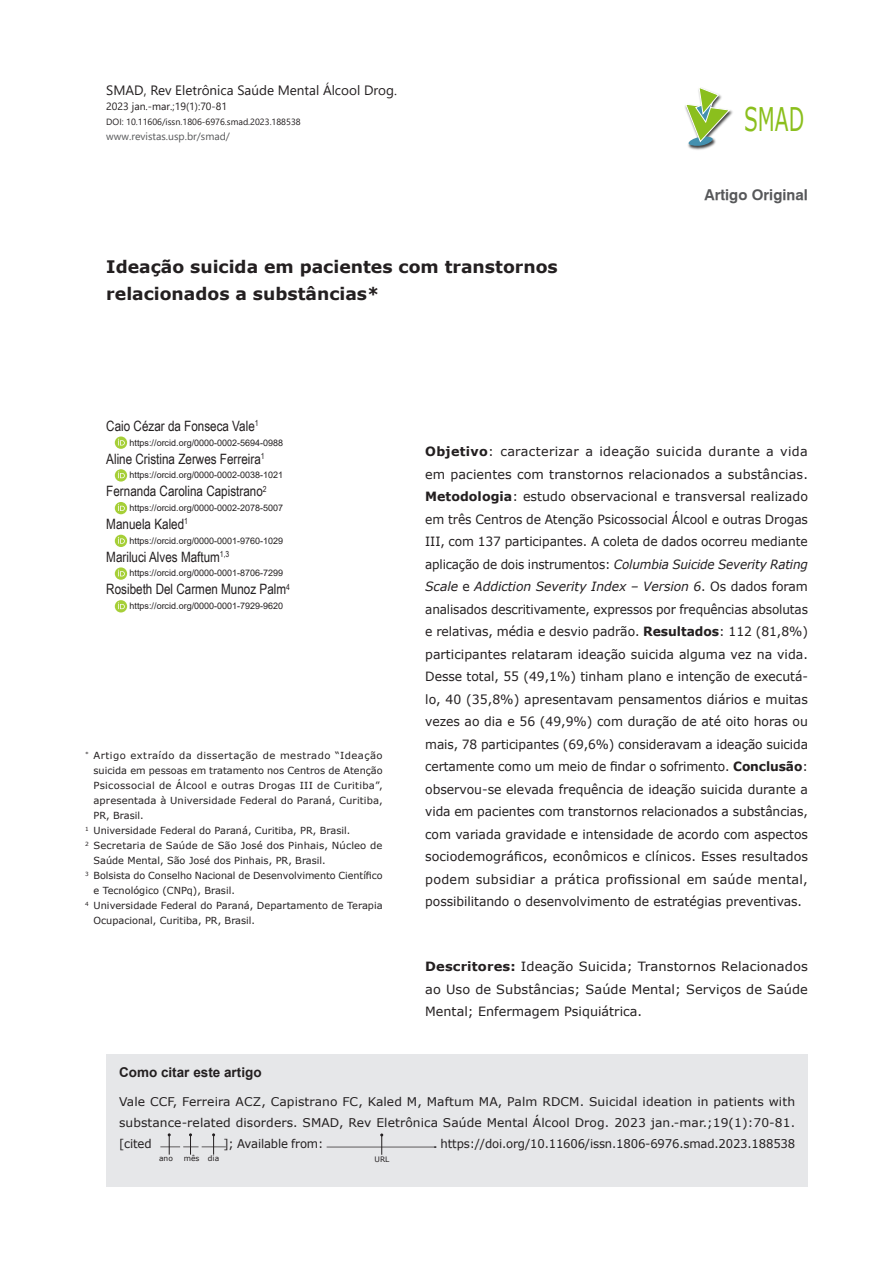
<style>
.page{position:relative;width:893px;height:1263px;background:#fff}
.page>*{position:absolute;margin:0;border:0;box-sizing:border-box;transform-origin:0 0}
.t1{font:32.55px "Verdana";color:#8bbf1d;scale:.62 1}
.Título{font:700 17.25px/27px "Verdana";color:#231f20}
.tipo_artigo{font:700 15px "Geneva";color:#57585a}
.Autor{font:14.25px "Arial Narrow";color:#231f20}
.Cab-Nomedarevista{font:13.5px "Segoe UI";color:#231f20}
.Como_citar_titulo{font:700 13.5px "Arial";color:#231f20}
.Resumo{font:12.75px/22.5px "Verdana";letter-spacing:-.005em;color:#231f20;text-align:justify}
.Descritores{font:12.75px/22.5px "Verdana";color:#231f20;text-align:justify}
.Como_citar_texto{font:12px/21px "Verdana";letter-spacing:-.015em;color:#231f20;text-align:justify}
.DOI{font:10.5px "Segoe UI";color:#231f20}
.site{font:10.5px "Segoe UI";color:#57585a}
.Rodapé_Autor{font:9.75px/15px "Verdana";color:#231f20}
.ORCID_NOVO{font:9px "Arial";color:#231f20}
.DOI-2{font:9px "Segoe UI";color:#231f20}
.Rodapé_de_tabela__fi{font:7.5px "Verdana";color:#231f20}
.s1{font-weight:700}
.s2{font-style:italic}
</style>
<div class="page">
<img style="left:688px;top:110px;width:45px;height:40px">
<svg style="left:685px;top:87px;width:46px;height:60px"></svg>
<svg style="left:115px;top:436px;width:12px;height:13px"></svg>
<svg style="left:118px;top:439px;width:7px;height:6px"></svg>
<svg style="left:115px;top:469px;width:12px;height:13px"></svg>
<svg style="left:118px;top:471px;width:7px;height:7px"></svg>
<div style="left:115px;top:502px;width:12px;height:12px;background:#a6cf38;border-radius:50%"></div>
<svg style="left:118px;top:504px;width:7px;height:7px"></svg>
<div style="left:115px;top:535px;width:12px;height:12px;background:#a6cf38;border-radius:50%"></div>
<svg style="left:118px;top:537px;width:7px;height:7px"></svg>
<svg style="left:115px;top:567px;width:12px;height:13px"></svg>
<svg style="left:118px;top:570px;width:7px;height:6px"></svg>
<svg style="left:115px;top:600px;width:12px;height:12px"></svg>
<svg style="left:118px;top:602px;width:7px;height:7px"></svg>
<div style="left:106px;top:1054px;width:702px;height:132px;background:#e6e7e9"></div>
<svg style="left:160px;top:1133px;width:66px;height:21px"></svg>
<svg style="left:327px;top:1133px;width:110px;height:22px"></svg>
<p class="Cab-Nomedarevista" style="left:106px;top:77px;width:292px">SMAD, Rev Eletrônica Saúde Mental Álcool Drog.</p>
<p class="DOI" style="left:106px;top:96px;width:122px">2023 jan.-mar.;19(1):70-81</p>
<p class="DOI-2" style="left:106px;top:113px;width:196px">DOI: 10.11606/issn.1806-6976.smad.2023.188538</p>
<p class="site" style="left:106px;top:126px;width:125px">www.revistas.usp.br/smad/</p>
<p class="Título" style="left:106px;top:253px;width:453px">Ideação suicida em pacientes com transtornos relacionados a substâncias*</p>
<h1 class="t1" style="left:744px;top:97px;width:99px">SMAD</h1>
<p class="tipo_artigo" style="left:704px;top:186px;width:105px">Artigo Original</p>
<p class="Autor" style="left:106px;top:415px;width:154px">Caio Cézar da Fonseca Vale<sup>1</sup></p>
<p class="ORCID_NOVO" style="left:130px;top:436px;width:155px">https://orcid.org/0000-0002-5694-0988</p>
<p class="Autor" style="left:106px;top:448px;width:160px">Aline Cristina Zerwes Ferreira<sup>1</sup></p>
<p class="ORCID_NOVO" style="left:130px;top:469px;width:155px">https://orcid.org/0000-0002-0038-1021</p>
<p class="Autor" style="left:106px;top:481px;width:162px">Fernanda Carolina Capistrano<sup>2</sup></p>
<p class="ORCID_NOVO" style="left:130px;top:502px;width:155px">https://orcid.org/0000-0002-2078-5007</p>
<p class="Autor" style="left:106px;top:513px;width:83px">Manuela Kaled<sup>1</sup></p>
<p class="ORCID_NOVO" style="left:130px;top:534px;width:155px">https://orcid.org/0000-0001-9760-1029</p>
<p class="Autor" style="left:106px;top:546px;width:125px">Mariluci Alves Maftum<sup>1,3</sup></p>
<p class="ORCID_NOVO" style="left:130px;top:567px;width:155px">https://orcid.org/0000-0001-8706-7299</p>
<p class="Autor" style="left:106px;top:579px;width:185px">Rosibeth Del Carmen Munoz Palm<sup>4</sup></p>
<p class="ORCID_NOVO" style="left:130px;top:600px;width:155px">https://orcid.org/0000-0001-7929-9620</p>
<p class="Rodapé_Autor" style="left:94px;top:748px;width:291px;text-align:justify;text-indent:-9px"><sup>*</sup> Artigo extraído da dissertação de mestrado “Ideação suicida em pessoas em tratamento nos Centros de Atenção Psicossocial de Álcool e outras Drogas III de Curitiba”, apresentada à Universidade Federal do Paraná, Curitiba, PR, Brasil.</p>
<p class="Rodapé_Autor" style="left:85px;top:823px;width:267px"><sup>1</sup> Universidade Federal do Paraná, Curitiba, PR, Brasil.</p>
<p class="Rodapé_Autor" style="left:94px;top:838px;width:290px;text-indent:-9px"><sup>2</sup> Secretaria de Saúde de São José dos Pinhais, Núcleo de<br>Saúde Mental, São José dos Pinhais, PR, Brasil.</p>
<p class="Rodapé_Autor" style="left:94px;top:868px;width:291px;text-indent:-9px"><sup>3</sup> Bolsista do Conselho Nacional de Desenvolvimento Científico e Tecnológico (CNPq), Brasil.</p>
<p class="Rodapé_Autor" style="left:94px;top:898px;width:291px;text-indent:-9px"><sup>4</sup> Universidade Federal do Paraná, Departamento de Terapia<br>Ocupacional, Curitiba, PR, Brasil.</p>
<p class="Resumo" style="left:425px;top:440px;width:384px"><span class="s1">Objetivo</span>: caracterizar a ideação suicida durante a vida em pacientes com transtornos relacionados a substâncias.<br><span class="s1">Metodologia</span>: estudo observacional e transversal realizado em três Centros de Atenção Psicossocial Álcool e outras Drogas III, com 137 participantes. A coleta de dados ocorreu mediante aplicação de dois instrumentos: <span class="s2">Columbia Suicide Severity Rating Scale</span> e <span class="s2">Addiction Severity Index – Version 6</span>. Os dados foram analisados descritivamente, expressos por frequências absolutas e relativas, média e desvio padrão. <span class="s1">Resultados</span>: 112 (81,8%) participantes relataram ideação suicida alguma vez na vida.<br>Desse total, 55 (49,1%) tinham plano e intenção de executá&shy;lo, 40 (35,8%) apresentavam pensamentos diários e muitas vezes ao dia e 56 (49,9%) com duração de até oito horas ou mais, 78 participantes (69,6%) consideravam a ideação suicida certamente como um meio de findar o sofrimento. <span class="s1">Conclusão</span>: observou-se elevada frequência de ideação suicida durante a vida em pacientes com transtornos relacionados a substâncias, com variada gravidade e intensidade de acordo com aspectos sociodemográficos, econômicos e clínicos. Esses resultados podem subsidiar a prática profissional em saúde mental, possibilitando o desenvolvimento de estratégias preventivas.</p>
<p class="Descritores" style="left:425px;top:955px;width:384px"><span class="s1">Descritores:</span> Ideação Suicida; Transtornos Relacionados ao Uso de Substâncias; Saúde Mental; Serviços de Saúde Mental; Enfermagem Psiquiátrica.</p>
<p class="Como_citar_titulo" style="left:119px;top:1063px;width:144px">Como citar este artigo</p>
<p class="Como_citar_texto" style="left:119px;top:1091px;width:678px">Vale CCF, Ferreira ACZ, Capistrano FC, Kaled M, Maftum MA, Palm RDCM. Suicidal ideation in patients with substance-related disorders. SMAD, Rev Eletrônica Saúde Mental Álcool Drog. 2023 jan.-mar.;19(1):70-81. [cited</p>
<p class="Rodapé_de_tabela__fi" style="left:159px;top:1153px;width:15px">ano</p>
<p class="Rodapé_de_tabela__fi" style="left:184px;top:1153px;width:17px">mês</p>
<p class="Rodapé_de_tabela__fi" style="left:208px;top:1153px;width:13px">dia</p>
<p class="Como_citar_texto" style="left:223px;top:1133px;width:101px">]; Available from:</p>
<p class="Como_citar_texto" style="left:433px;top:1133px;width:364px">. https://doi.org/10.11606/issn.1806-6976.smad.2023.188538</p>
<p class="Rodapé_de_tabela__fi" style="left:374px;top:1154px;width:16px">URL</p>
</div>
